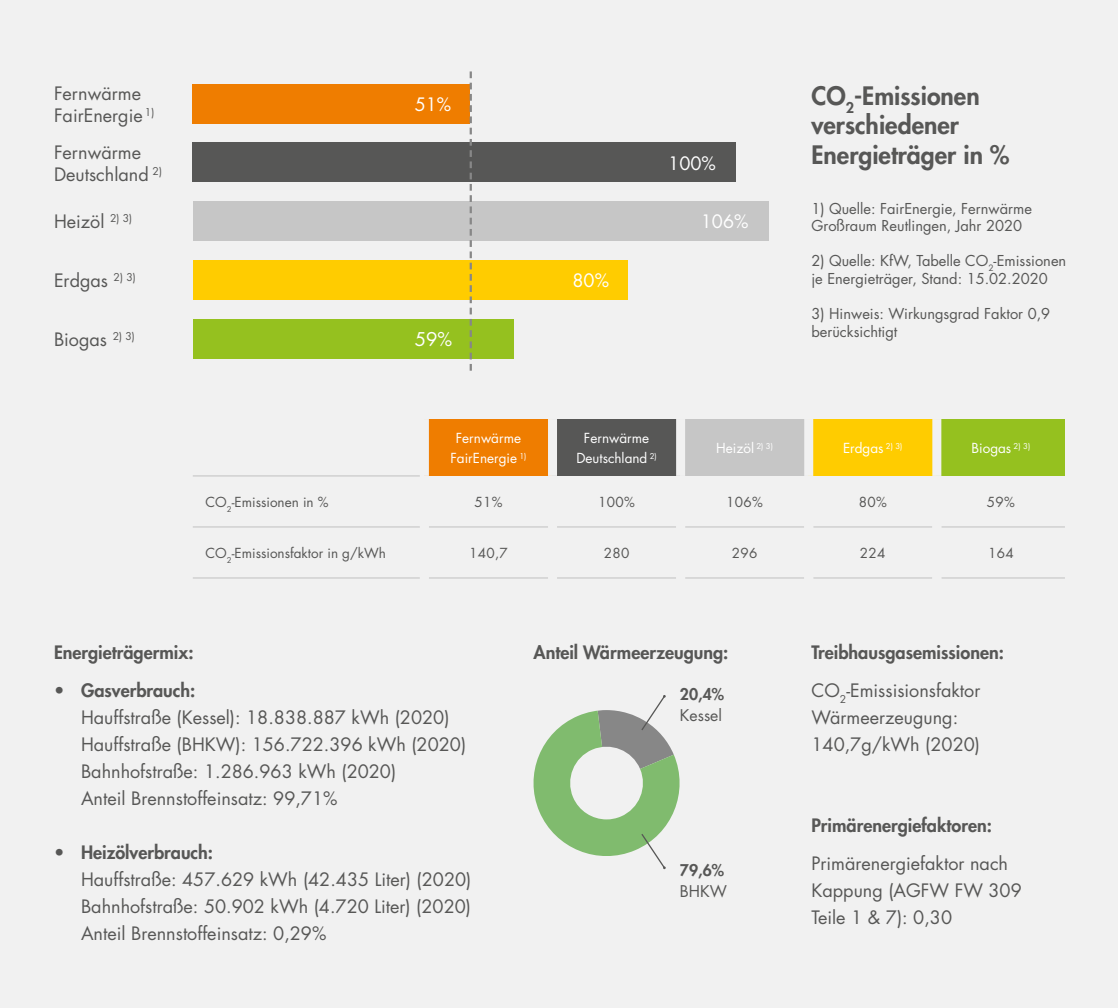
<style>
.page{position:relative;width:1119px;height:1008px;background:#fff}
.page>*{position:absolute;margin:0;border:0;box-sizing:border-box;transform-origin:0 0}
.t1{font:800 24.75px/29.7px "Futura Std";color:#575756}
.t2{font:18.45px "Futura Std";color:#fff}
.t3{font:18px/27px "Futura Std";color:#575756}
.t4{font:800 18px/38.2px "Futura Std";color:#575756}
.t5{font:18px "Futura Std";color:#fff}
.t6{font:800 15.75px "Futura Std";color:#575756}
.t7{font:15.75px "Futura Std";color:#575756}
.t8{font:14.62px/17.6px "Futura Std";color:#575756}
.t9{font:13.5px "Futura Std";color:#575756}
.t10{font:13.5px/20.2px "Futura Std";color:#fff;text-align:center}
.s1{font-weight:400}
</style>
<div class="page">
<div style="left:0;top:0;width:1117px;height:1008px;background:#f1f1f1"></div>
<div style="left:424px;top:419px;width:128px;height:57px;background:#ef7d00"></div>
<div style="left:552px;top:419px;width:128px;height:57px;background:#575756"></div>
<div style="left:680px;top:419px;width:128px;height:57px;background:#c6c6c6"></div>
<div style="left:808px;top:419px;width:128px;height:57px;background:#fc0"></div>
<div style="left:936px;top:419px;width:128px;height:57px;background:#95c11f"></div>
<hr style="left:193px;top:526px;width:227px;height:2px;background:#c6c6c6">
<hr style="left:429px;top:526px;width:119px;height:2px;background:#c6c6c6">
<hr style="left:557px;top:526px;width:119px;height:2px;background:#c6c6c6">
<hr style="left:685px;top:526px;width:119px;height:2px;background:#c6c6c6">
<hr style="left:813px;top:526px;width:119px;height:2px;background:#c6c6c6">
<hr style="left:941px;top:526px;width:123px;height:2px;background:#c6c6c6">
<hr style="left:193px;top:577px;width:227px;height:2px;background:#c6c6c6">
<hr style="left:429px;top:577px;width:119px;height:2px;background:#c6c6c6">
<hr style="left:557px;top:577px;width:119px;height:2px;background:#c6c6c6">
<hr style="left:685px;top:577px;width:119px;height:2px;background:#c6c6c6">
<hr style="left:813px;top:577px;width:119px;height:2px;background:#c6c6c6">
<hr style="left:941px;top:577px;width:123px;height:2px;background:#c6c6c6">
<hr style="left:193px;top:475px;width:227px;height:1px;background:#c6c6c6">
<div style="left:420px;top:419px;width:9px;height:57px;background:#f1f1f1"></div>
<div style="left:548px;top:419px;width:9px;height:57px;background:#f1f1f1"></div>
<div style="left:676px;top:419px;width:9px;height:57px;background:#f1f1f1"></div>
<div style="left:804px;top:419px;width:9px;height:57px;background:#f1f1f1"></div>
<div style="left:932px;top:419px;width:9px;height:57px;background:#f1f1f1"></div>
<div style="left:193px;top:143px;width:542px;height:39px;background:#575756"></div>
<div style="left:193px;top:319px;width:320px;height:39px;background:#95c11f"></div>
<div style="left:193px;top:260px;width:434px;height:39px;background:#fc0"></div>
<div style="left:193px;top:202px;width:575px;height:39px;background:#c6c6c6"></div>
<div style="left:193px;top:84px;width:277px;height:39px;background:#ef7d00"></div>
<svg style="left:469px;top:71px;width:3px;height:300px"></svg>
<svg style="left:533px;top:695px;width:147px;height:175px"></svg>
<p class="t3" style="left:54px;top:83px;width:102px;line-height:21.6px">Fernwärme<br>FairEnergie <sup>1)</sup></p>
<p class="t5" style="left:414px;top:93px;width:38px">51%</p>
<p class="t3" style="left:54px;top:142px;width:109px;line-height:21.6px">Fernwärme<br>Deutschland <sup>2)</sup></p>
<p class="t3" style="left:54px;top:208px;width:80px">Heizöl <sup>2)</sup> <sup>3)</sup></p>
<p class="t3" style="left:54px;top:267px;width:83px">Erdgas <sup>2)</sup> <sup>3)</sup></p>
<p class="t3" style="left:54px;top:326px;width:82px">Biogas <sup>2)</sup> <sup>3)</sup></p>
<p class="t2" style="left:414px;top:328px;width:39px">59%</p>
<p class="t5" style="left:572px;top:269px;width:38px">80%</p>
<p class="t5" style="left:668px;top:152px;width:49px">100%</p>
<p class="t5" style="left:700px;top:210px;width:49px">106%</p>
<h1 class="t1" style="left:811px;top:81px;width:199px">CO<sub>2</sub>-Emissionen verschiedener<br>Energieträger in %</h1>
<p class="t8" style="left:811px;top:200px;width:222px">1) Quelle: FairEnergie, Fernwärme<br>Großraum Reutlingen, Jahr 2020</p>
<p class="t8" style="left:811px;top:252px;width:256px">2) Quelle: KfW, Tabelle CO<sub>2</sub>-Emissionen je Energieträger, Stand: 15.02.2020</p>
<p class="t8" style="left:811px;top:305px;width:240px">3) Hinweis: Wirkungsgrad Faktor 0,9 berücksichtigt</p>
<p class="t10" style="left:450px;top:428px;width:77px">Fernwärme<br>FairEnergie <sup>1)</sup></p>
<p class="t10" style="left:576px;top:428px;width:82px">Fernwärme<br>Deutschland <sup>2)</sup></p>
<p class="t10" style="left:716px;top:438px;width:58px">Heizöl <sup>2)</sup> <sup>3)</sup></p>
<p class="t10" style="left:842px;top:438px;width:61px">Erdgas <sup>2)</sup> <sup>3)</sup></p>
<p class="t10" style="left:971px;top:438px;width:60px">Biogas <sup>2)</sup> <sup>3)</sup></p>
<p class="t9" style="left:205px;top:493px;width:124px">CO<sub>2</sub>-Emissionen in %</p>
<p class="t9" style="left:474px;top:493px;width:30px">51%</p>
<p class="t9" style="left:598px;top:493px;width:38px">100%</p>
<p class="t9" style="left:726px;top:493px;width:38px">106%</p>
<p class="t9" style="left:858px;top:493px;width:30px">80%</p>
<p class="t9" style="left:986px;top:493px;width:30px">59%</p>
<p class="t9" style="left:205px;top:544px;width:182px">CO<sub>2</sub>-Emissionsfaktor in g/kWh</p>
<p class="t9" style="left:469px;top:544px;width:40px">140,7</p>
<p class="t9" style="left:603px;top:544px;width:27px">280</p>
<p class="t9" style="left:731px;top:544px;width:27px">296</p>
<p class="t9" style="left:859px;top:544px;width:27px">224</p>
<p class="t9" style="left:987px;top:544px;width:27px">164</p>
<p class="t4" style="left:54px;top:633px;width:141px">Energieträgermix:</p>
<p class="t4" style="left:54px;top:671px;width:143px">• Gasverbrauch:</p>
<p class="t3" style="left:81px;top:704px;width:386px">Hauffstraße (Kessel): 18.838.887 kWh (2020)<br>Hauffstraße (BHKW): 156.722.396 kWh (2020)<br>Bahnhofstraße: 1.286.963 kWh (2020)<br>Anteil Brennstoffeinsatz: 99,71%</p>
<p class="t4" style="left:54px;top:833px;width:161px">• Heizölverbrauch:</p>
<p class="t3" style="left:81px;top:866px;width:392px;text-align:justify">Hauffstraße: 457.629 kWh (42.435 Liter) (2020)<br>Bahnhofstraße: 50.902 kWh (4.720 Liter) (2020)<br>Anteil Brennstoffeinsatz: 0,29%</p>
<p class="t4" style="left:533px;top:633px;width:196px">Anteil Wärmeerzeugung:</p>
<p class="t4" style="left:811px;top:633px;width:194px">Treibhausgasemissionen:<br><span class="s1">CO</span><sub>2</sub><span class="s1">-Emissisionsfaktor</span></p>
<p class="t3" style="left:811px;top:704px;width:170px">Wärmeerzeugung:<br>140,7g/kWh (2020)</p>
<p class="t6" style="left:679px;top:685px;width:45px">20,4%</p>
<p class="t7" style="left:679px;top:706px;width:44px">Kessel</p>
<p class="t6" style="left:679px;top:860px;width:45px">79,6%</p>
<p class="t7" style="left:679px;top:881px;width:48px">BHKW</p>
<p class="t4" style="left:811px;top:806px;width:182px">Primärenergiefaktoren:</p>
<p class="t3" style="left:811px;top:850px;width:212px">Primärenergiefaktor nach<br>Kappung (AGFW FW 309<br>Teile 1 &amp; 7): 0,30</p>
</div>
